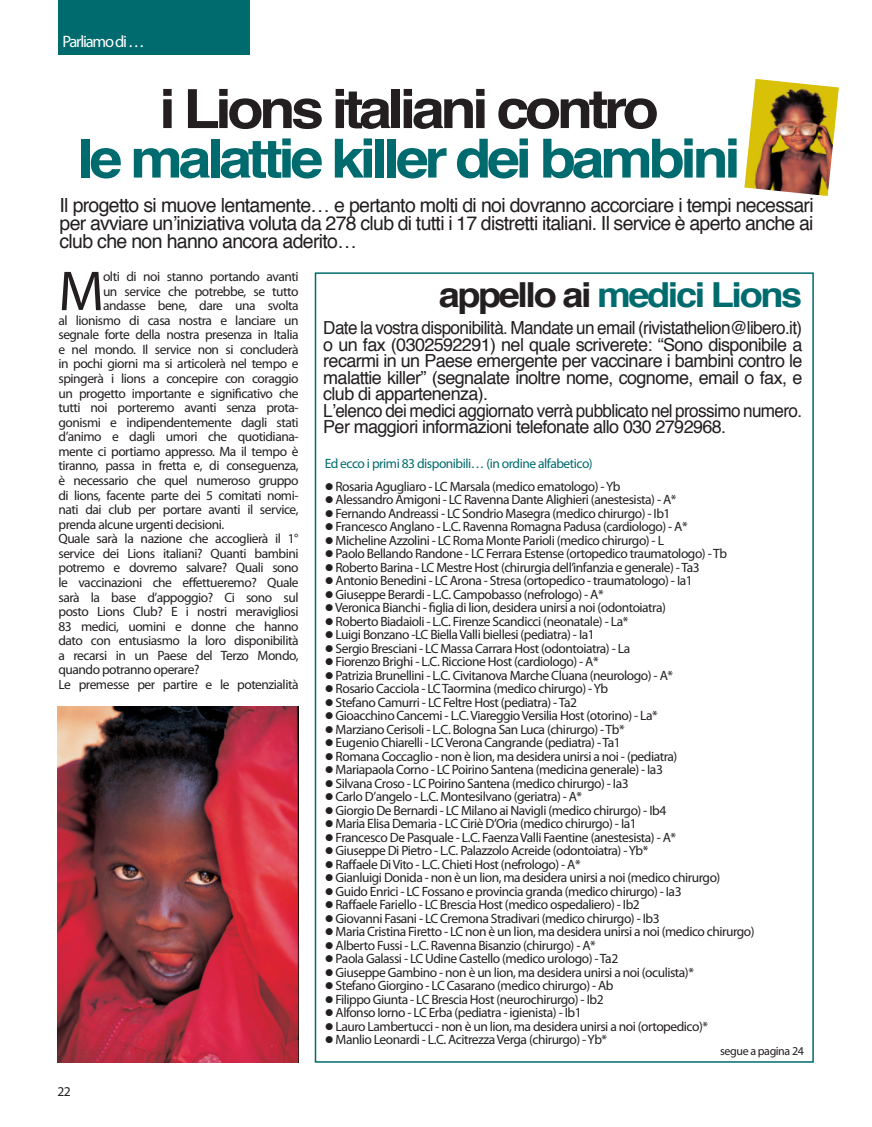
<style>
.page{position:relative;width:872px;height:1127px;background:#fff}
.page>*{position:absolute;margin:0;border:0;box-sizing:border-box;transform-origin:0 0}
.Rivista_int__10{font:56.7px "Myriad Pro";color:#231f20}
.Titolo_2{font:700 54px "Helvetica";letter-spacing:-.075em;color:#006b6e;scale:1.1 1}
.Titolo_2-2{font:700 54px "Helvetica";letter-spacing:-.075em;color:#231f20;scale:1.1 1}
.Titolo_3{font:700 34.5px "Helvetica";letter-spacing:-.065em;color:#006b6e;scale:1.1 1}
.Sottotitolo{font:19.5px/18px "Helvetica";letter-spacing:-.035em;color:#231f20;text-align:justify}
.Sottotitolo-2{font:18px/16.5px "Helvetica";letter-spacing:-.035em;color:#231f20;text-align:justify;scale:.95 1}
.t1{font:16.5px "Myriad Pro";letter-spacing:-.075em;color:#fff}
.Rivista_int__10-2{font:13.5px/14.5px "Myriad Pro";letter-spacing:-.035em;color:#231f20;text-align:justify}
.Rivista_int__10-3{font:13.5px "Myriad Pro";letter-spacing:-.035em;color:#006b6e}
.t2{font:12px "Myriad Pro";letter-spacing:-.035em;color:#231f20}
.s1{color:#231f20}
</style>
<div class="page">
<div style="left:58px;top:0;width:192px;height:54px;background:#006b6e"></div>
<img style="left:744px;top:79px;width:95px;height:117px">
<img style="left:57px;top:706px;width:241px;height:356px">
<p class="t1" style="left:62px;top:32px;width:84px">Parliamo di …</p>
<p class="Titolo_2-2" style="left:159px;top:60px;width:456px">i Lions italiani contro</p>
<p class="Titolo_2" style="left:77px;top:110px;width:604px">le malattie killer dei bambini</p>
<p class="Sottotitolo" style="left:60px;top:195px;width:755px">Il progetto si muove lentamente… e pertanto molti di noi dovranno accorciare i tempi necessari per avviare un’iniziativa voluta da 278 club di tutti i 17 distretti italiani. Il service è aperto anche ai club che non hanno ancora aderito…</p>
<p class="Rivista_int__10" style="left:58px;top:256px;width:47px">M</p>
<p class="Rivista_int__10-2" style="left:103px;top:269px;width:197px">olti di noi stanno portando avanti</p>
<p class="Rivista_int__10-2" style="left:103px;top:284px;width:197px">un service che potrebbe, se tutto</p>
<p class="Rivista_int__10-2" style="left:103px;top:298px;width:197px">andasse bene, dare una svolta</p>
<p class="Rivista_int__10-2" style="left:58px;top:313px;width:242px">al lionismo di casa nostra e lanciare un</p>
<p class="Rivista_int__10-2" style="left:58px;top:327px;width:242px">segnale forte della nostra presenza in Italia</p>
<p class="Rivista_int__10-2" style="left:58px;top:342px;width:242px">e nel mondo. Il service non si concluderà</p>
<p class="Rivista_int__10-2" style="left:58px;top:356px;width:242px">in pochi giorni ma si articolerà nel tempo e</p>
<p class="Rivista_int__10-2" style="left:58px;top:371px;width:242px">spingerà i lions a concepire con coraggio</p>
<p class="Rivista_int__10-2" style="left:58px;top:385px;width:242px">un progetto importante e significativo che</p>
<p class="Rivista_int__10-2" style="left:58px;top:400px;width:242px">tutti noi porteremo avanti senza prota-</p>
<p class="Rivista_int__10-2" style="left:58px;top:415px;width:242px">gonismi e indipendentemente dagli stati</p>
<p class="Rivista_int__10-2" style="left:58px;top:429px;width:242px">d’animo e dagli umori che quotidiana-</p>
<p class="Rivista_int__10-2" style="left:58px;top:444px;width:242px">mente ci portiamo appresso. Ma il tempo è</p>
<p class="Rivista_int__10-2" style="left:58px;top:458px;width:242px">tiranno, passa in fretta e, di conseguenza,</p>
<p class="Rivista_int__10-2" style="left:58px;top:473px;width:242px">è necessario che quel numeroso gruppo</p>
<p class="Rivista_int__10-2" style="left:58px;top:487px;width:242px">di lions, facente parte dei 5 comitati nomi-</p>
<p class="Rivista_int__10-2" style="left:58px;top:502px;width:242px">nati dai club per portare avanti il service,</p>
<p class="Rivista_int__10-2" style="left:58px;top:517px;width:167px">prenda alcune urgenti decisioni.</p>
<p class="Rivista_int__10-2" style="left:58px;top:531px;width:242px">Quale sarà la nazione che accoglierà il 1° service dei Lions italiani? Quanti bambini potremo e dovremo salvare? Quali sono le vaccinazioni che effettueremo? Quale sarà la base d’appoggio? Ci sono sul posto Lions Club? E i nostri meravigliosi 83 medici, uomini e donne che hanno dato con entusiasmo la loro disponibilità a recarsi in un Paese del Terzo Mondo, quando potranno operare?</p>
<p class="Rivista_int__10-2" style="left:58px;top:677px;width:242px">Le premesse per partire e le potenzialità</p>
<p class="Rivista_int__10-2" style="left:57px;top:1084px;width:15px">22</p>
<p class="Titolo_3" style="left:439px;top:263px;width:332px"><span class="s1">appello ai</span> medici Lions</p>
<p class="Sottotitolo-2" style="left:323px;top:319px;width:506px">Date la vostra disponibilità. Mandate un email (rivistathelion@libero.it) o un fax (0302592291) nel quale scriverete: “Sono disponibile a recarmi in un Paese emergente per vaccinare i bambini contro le malattie killer” (segnalate inoltre nome, cognome, email o fax, e club di appartenenza).</p>
<p class="Sottotitolo-2" style="left:323px;top:402px;width:506px">L’elenco dei medici aggiornato verrà pubblicato nel prossimo numero.<br>Per maggiori informazioni telefonate allo 030 2792968.</p>
<p class="Rivista_int__10-3" style="left:325px;top:455px;width:270px">Ed ecco i primi 83 disponibili… (in ordine alfabetico)</p>
<p class="Rivista_int__10-2" style="left:325px;top:479px;width:297px">● Rosaria Agugliaro - LC Marsala (medico ematologo) - Yb</p>
<p class="Rivista_int__10-2" style="left:325px;top:492px;width:353px">● Alessandro Amigoni - LC Ravenna Dante Alighieri (anestesista) - A*</p>
<p class="Rivista_int__10-2" style="left:325px;top:506px;width:347px">● Fernando Andreassi - LC Sondrio Masegra (medico chirurgo) - Ib1</p>
<p class="Rivista_int__10-2" style="left:325px;top:519px;width:364px">● Francesco Anglano - L.C. Ravenna Romagna Padusa (cardiologo) - A*</p>
<p class="Rivista_int__10-2" style="left:325px;top:533px;width:341px">● Micheline Azzolini - LC Roma Monte Parioli (medico chirurgo) - L</p>
<p class="Rivista_int__10-2" style="left:325px;top:546px;width:404px">● Paolo Bellando Randone - LC Ferrara Estense (ortopedico traumatologo) - Tb</p>
<p class="Rivista_int__10-2" style="left:325px;top:560px;width:377px">● Roberto Barina - LC Mestre Host (chirurgia dell’infanzia e generale) - Ta3</p>
<p class="Rivista_int__10-2" style="left:325px;top:573px;width:369px">● Antonio Benedini - LC Arona - Stresa (ortopedico - traumatologo) - Ia1</p>
<p class="Rivista_int__10-2" style="left:325px;top:587px;width:280px">● Giuseppe Berardi - L.C. Campobasso (nefrologo) - A*</p>
<p class="Rivista_int__10-2" style="left:325px;top:600px;width:343px">● Veronica Bianchi - figlia di lion, desidera unirsi a noi (odontoiatra)</p>
<p class="Rivista_int__10-2" style="left:325px;top:614px;width:305px">● Roberto Biadaioli - L.C. Firenze Scandicci (neonatale) - La*</p>
<p class="Rivista_int__10-2" style="left:325px;top:627px;width:271px">● Luigi Bonzano -LC Biella Valli biellesi (pediatra) - Ia1</p>
<p class="Rivista_int__10-2" style="left:325px;top:641px;width:307px">● Sergio Bresciani - LC Massa Carrara Host (odontoiatra) - La</p>
<p class="Rivista_int__10-2" style="left:325px;top:654px;width:275px">● Fiorenzo Brighi - L.C. Riccione Host (cardiologo) - A*</p>
<p class="Rivista_int__10-2" style="left:325px;top:668px;width:350px">● Patrizia Brunellini - L.C. Civitanova Marche Cluana (neurologo) - A*</p>
<p class="Rivista_int__10-2" style="left:325px;top:681px;width:285px">● Rosario Cacciola - LC Taormina (medico chirurgo) - Yb</p>
<p class="Rivista_int__10-2" style="left:325px;top:695px;width:254px">● Stefano Camurri - LC Feltre Host (pediatra) - Ta2</p>
<p class="Rivista_int__10-2" style="left:325px;top:708px;width:334px">● Gioacchino Cancemi - L.C. Viareggio Versilia Host (otorino) - La*</p>
<p class="Rivista_int__10-2" style="left:325px;top:722px;width:301px">● Marziano Cerisoli - L.C. Bologna San Luca (chirurgo) - Tb*</p>
<p class="Rivista_int__10-2" style="left:325px;top:735px;width:298px">● Eugenio Chiarelli - LC Verona Cangrande (pediatra) - Ta1</p>
<p class="Rivista_int__10-2" style="left:325px;top:749px;width:354px">● Romana Coccaglio - non è lion, ma desidera unirsi a noi - (pediatra)</p>
<p class="Rivista_int__10-2" style="left:325px;top:762px;width:340px">● Mariapaola Corno - LC Poirino Santena (medicina generale) - Ia3</p>
<p class="Rivista_int__10-2" style="left:325px;top:776px;width:305px">● Silvana Croso - LC Poirino Santena (medico chirurgo) - Ia3</p>
<p class="Rivista_int__10-2" style="left:325px;top:789px;width:259px">● Carlo D’angelo - L.C. Montesilvano (geriatra) - A*</p>
<p class="Rivista_int__10-2" style="left:325px;top:803px;width:343px">● Giorgio De Bernardi - LC Milano ai Navigli (medico chirurgo) - Ib4</p>
<p class="Rivista_int__10-2" style="left:325px;top:816px;width:313px">● Maria Elisa Demaria - LC Ciriè D’Oria (medico chirurgo) - Ia1</p>
<p class="Rivista_int__10-2" style="left:325px;top:830px;width:353px">● Francesco De Pasquale - L.C. Faenza Valli Faentine (anestesista) - A*</p>
<p class="Rivista_int__10-2" style="left:325px;top:843px;width:325px">● Giuseppe Di Pietro - L.C. Palazzolo Acreide (odontoiatra) - Yb*</p>
<p class="Rivista_int__10-2" style="left:325px;top:857px;width:257px">● Raffaele Di Vito - L.C. Chieti Host (nefrologo) - A*</p>
<p class="Rivista_int__10-2" style="left:325px;top:870px;width:397px">● Gianluigi Donida - non è un lion, ma desidera unirsi a noi (medico chirurgo)</p>
<p class="Rivista_int__10-2" style="left:325px;top:884px;width:358px">● Guido Enrici - LC Fossano e provincia granda (medico chirurgo) - Ia3</p>
<p class="Rivista_int__10-2" style="left:325px;top:897px;width:317px">● Raffaele Fariello - LC Brescia Host (medico ospedaliero) - Ib2</p>
<p class="Rivista_int__10-2" style="left:325px;top:911px;width:336px">● Giovanni Fasani - LC Cremona Stradivari (medico chirurgo) - Ib3</p>
<p class="Rivista_int__10-2" style="left:325px;top:924px;width:431px">● Maria Cristina Firetto - LC non è un lion, ma desidera unirsi a noi (medico chirurgo)</p>
<p class="Rivista_int__10-2" style="left:325px;top:938px;width:273px">● Alberto Fussi - L.C. Ravenna Bisanzio (chirurgo) - A*</p>
<p class="Rivista_int__10-2" style="left:325px;top:951px;width:295px">● Paola Galassi - LC Udine Castello (medico urologo) - Ta2</p>
<p class="Rivista_int__10-2" style="left:325px;top:965px;width:371px">● Giuseppe Gambino - non è un lion, ma desidera unirsi a noi (oculista)*</p>
<p class="Rivista_int__10-2" style="left:325px;top:978px;width:290px">● Stefano Giorgino - LC Casarano (medico chirurgo) - Ab</p>
<p class="Rivista_int__10-2" style="left:325px;top:992px;width:280px">● Filippo Giunta - LC Brescia Host (neurochirurgo) - Ib2</p>
<p class="Rivista_int__10-2" style="left:325px;top:1005px;width:258px">● Alfonso Iorno - LC Erba (pediatra - igienista) - Ib1</p>
<p class="Rivista_int__10-2" style="left:325px;top:1019px;width:385px">● Lauro Lambertucci - non è un lion, ma desidera unirsi a noi (ortopedico)*</p>
<p class="Rivista_int__10-2" style="left:325px;top:1032px;width:284px">● Manlio Leonardi - L.C. Acitrezza Verga (chirurgo) - Yb*</p>
<p class="t2" style="left:720px;top:1044px;width:85px">segue a pagina 24</p>
</div>
